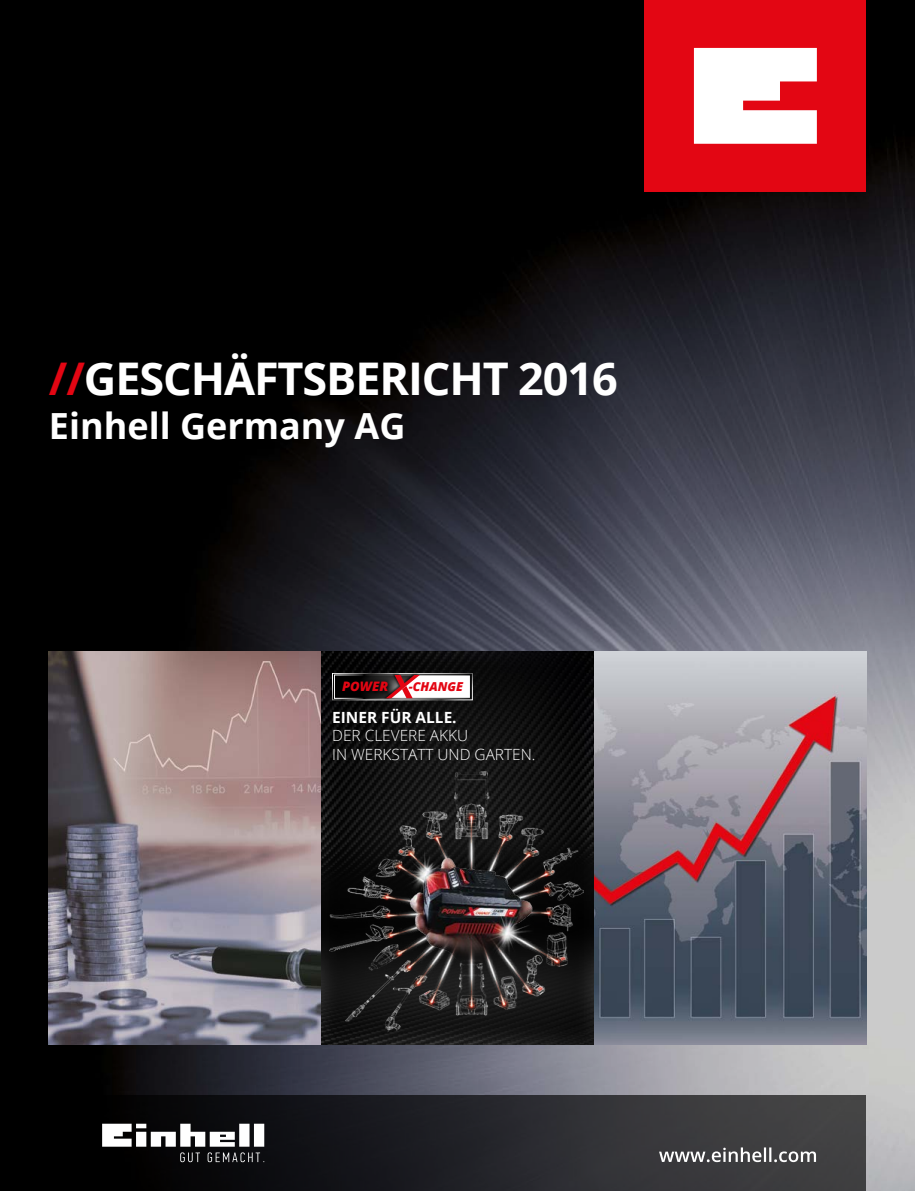
<style>
.page{position:relative;width:915px;height:1191px;background:#fff}
.page>*{position:absolute;margin:0;border:0;box-sizing:border-box;transform-origin:0 0}
.t1{font:700 45px "Open Sans";letter-spacing:-.025em;color:#fff}
.t2{font:700 36px "Open Sans";color:#fff}
.t3{font:300 15.45px/18.5px "Open Sans";color:#fff}
.t4{font:700 15.45px "Open Sans";color:#fff}
.t5{font:italic 800 13.05px "Open Sans";color:#e30613}
.t6{font:italic 800 12.3px "Open Sans";color:#e30613}
.s1{color:#e30613}
</style>
<div class="page">
<img style="left:0;top:0;width:914px;height:1191px">
<div style="left:644px;top:0;width:221px;height:192px;background:#e30613"></div>
<svg style="left:693px;top:48px;width:123px;height:96px;background:#fbdfe0"></svg>
<div style="left:49px;top:1094px;width:816px;height:97px;background:linear-gradient(to right,#000,#49494c)"></div>
<svg style="left:102px;top:1123px;width:162px;height:39px"></svg>
<img style="left:49px;top:651px;width:267px;height:393px">
<svg style="left:598px;top:651px;width:267px;height:393px;background:#7e7985"></svg>
<div style="left:316px;top:647px;width:282px;height:397px;background:#000;opacity:.7"></div>
<img style="left:334px;top:673px;width:48px;height:27px">
<img style="left:339px;top:677px;width:43px;height:23px">
<img style="left:382px;top:673px;width:37px;height:27px">
<svg style="left:385px;top:675px;width:85px;height:23px"></svg>
<svg style="left:658px;top:1147px;width:157px;height:15px"></svg>
<img style="left:329px;top:771px;width:254px;height:263px">
<h1 class="t1" style="left:49px;top:347px;width:570px"><span class="s1">//</span>GESCHÄFTSBERICHT 2016</h1>
<h2 class="t2" style="left:49px;top:400px;width:358px">Einhell Germany AG</h2>
<p class="t5" style="left:342px;top:676px;width:47px">POWER</p>
<p class="t6" style="left:408px;top:677px;width:56px">-CHANGE</p>
<p class="t4" style="left:332px;top:706px;width:126px">EINER FÜR ALLE.</p>
<p class="t3" style="left:332px;top:726px;width:205px">DER CLEVERE AKKU<br>IN WERKSTATT UND GARTEN.</p>
</div>
